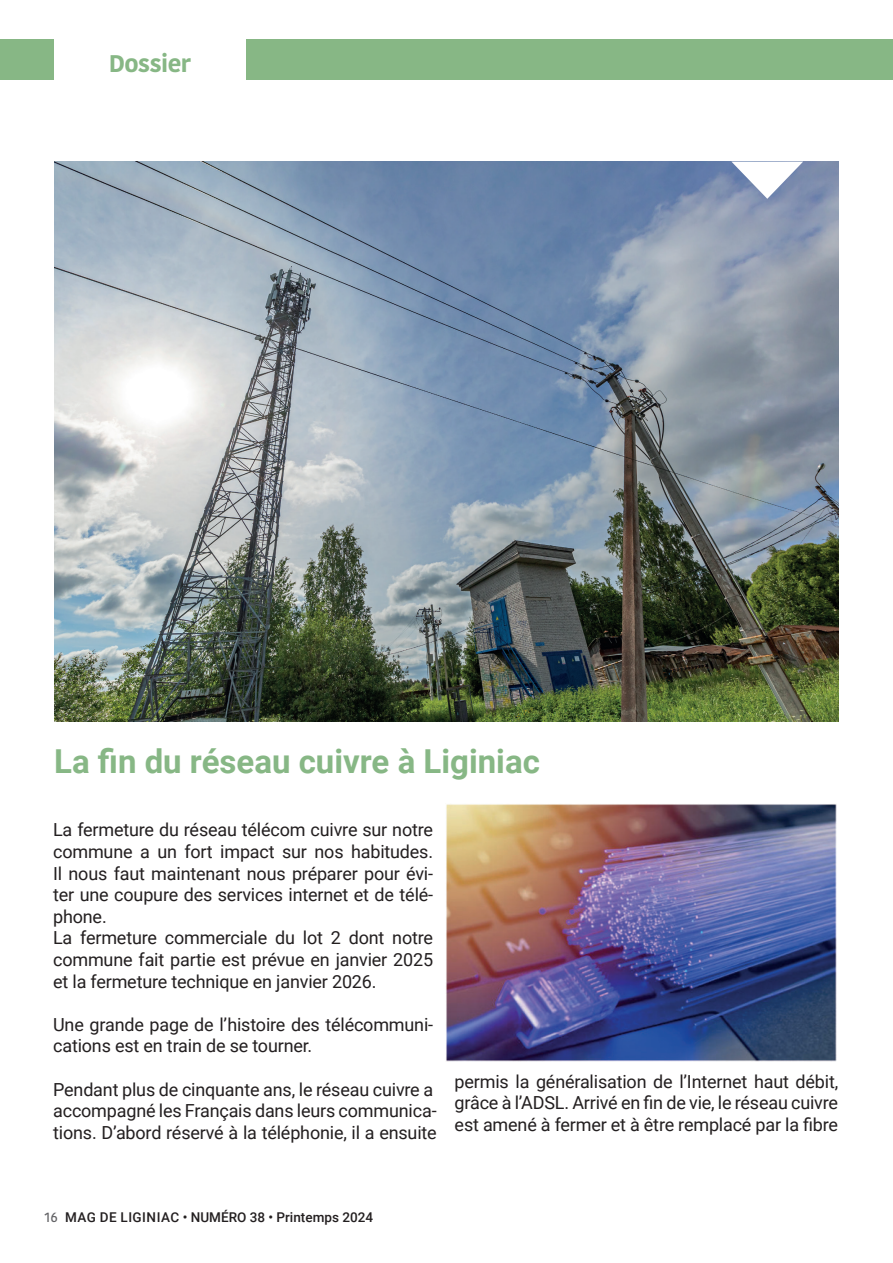
<style>
.page{position:relative;width:893px;height:1263px;background:#fff}
.page>*{position:absolute;margin:0;border:0;box-sizing:border-box;transform-origin:0 0}
.t1{font:700 33px "Roboto";color:#87b785}
.t2{font:700 24px "Kohinoor Bangla";letter-spacing:-.02em;color:#87b785}
.t3{font:18px/21.6px "Roboto";letter-spacing:-.01em;color:#231f20}
.t4{font:500 13.5px "Roboto";color:#231f20}
.s1{font-family:"Kohinoor Bangla";color:#636366}
</style>
<div class="page">
<div style="left:0;top:39px;width:893px;height:41px;background:#87b785"></div>
<div style="left:54px;top:27px;width:192px;height:65px;background:#fff"></div>
<img style="left:54px;top:162px;width:785px;height:560px">
<svg style="left:731px;top:162px;width:72px;height:37px"></svg>
<img style="left:446px;top:804px;width:391px;height:257px">
<h2 class="t2" style="left:109px;top:42px;width:84px">Dossier</h2>
<h1 class="t1" style="left:54px;top:738px;width:487px">La fin du réseau cuivre à Liginiac</h1>
<p class="t3" style="left:53px;top:818px;width:382px">La fermeture du réseau télécom cuivre sur notre commune a un fort impact sur nos habitudes.<br>Il nous faut maintenant nous préparer pour évi&shy;ter une coupure des services internet et de télé&shy;phone.<br>La fermeture commerciale du lot 2 dont notre commune fait partie est prévue en janvier 2025 et la fermeture technique en janvier 2026.</p>
<p class="t3" style="left:53px;top:1013px;width:382px">Une grande page de l’histoire des télécommuni&shy;cations est en train de se tourner.</p>
<p class="t3" style="left:53px;top:1078px;width:385px">Pendant plus de cinquante ans, le réseau cuivre a accompagné les Français dans leurs communica&shy;tions. D’abord réservé à la téléphonie, il a ensuite</p>
<p class="t3" style="left:455px;top:1070px;width:385px;text-align:justify">permis la généralisation de l’Internet haut débit, grâce à l’ADSL. Arrivé en fin de vie, le réseau cuivre est amené à fermer et à être remplacé par la fibre</p>
<p class="t4" style="left:45px;top:1208px;width:330px"><span class="s1">16</span> MAG DE LIGINIAC • NUMÉRO 38 • Printemps 2024</p>
</div>
